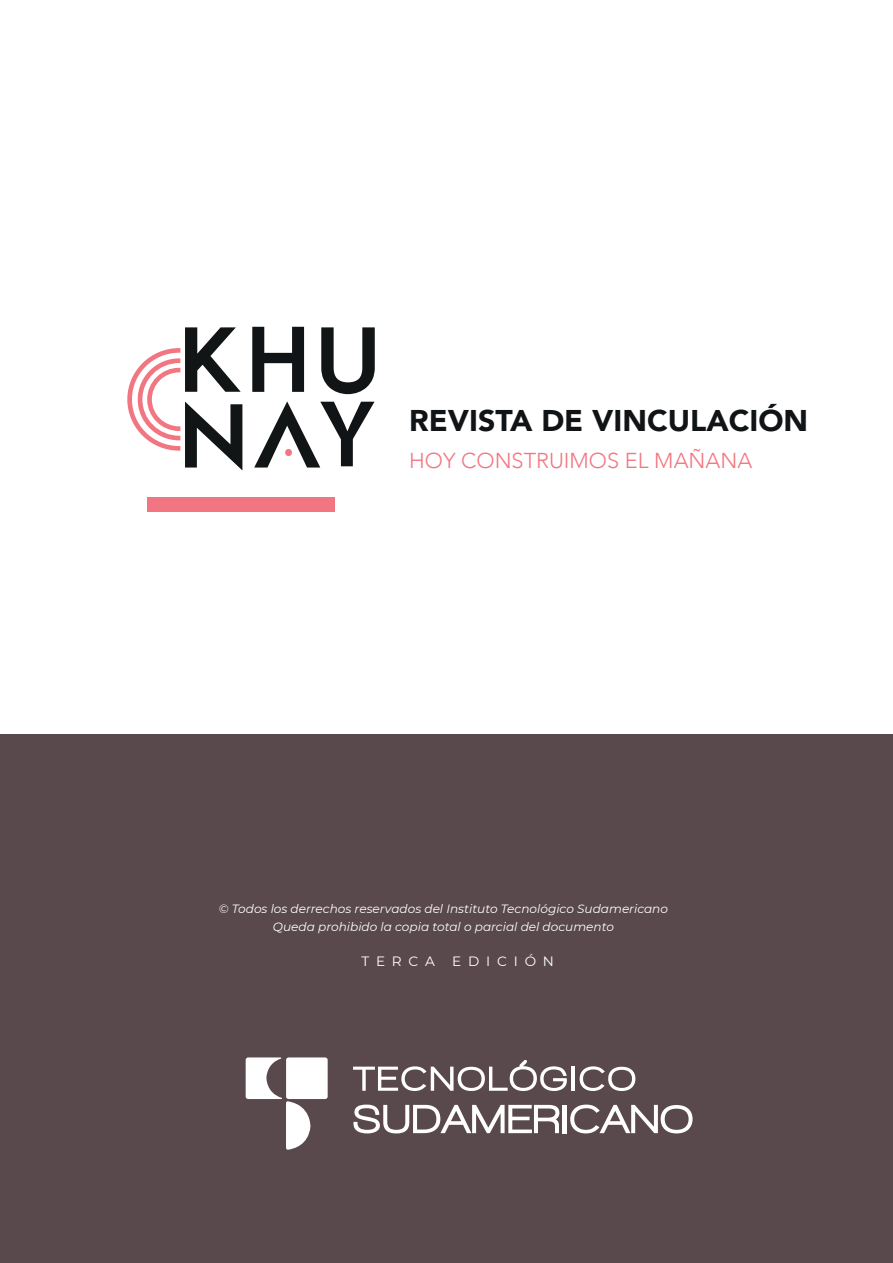
<style>
.page{position:relative;width:893px;height:1263px;background:#fff}
.page>*{position:absolute;margin:0;border:0;box-sizing:border-box;transform-origin:0 0}
.t1{font:900 30px "Avenir";color:#111416}
.t2{font:300 21.6px "Avenir";color:#f27681}
.t3{font:13.5px "Montserrat";letter-spacing:.5em;color:#fff}
.t4{font:italic 12px/18px "Montserrat";color:#fff;text-align:center}
</style>
<div class="page">
<div style="left:0;top:734px;width:893px;height:529px;background:#59484c"></div>
<div style="left:148px;top:497px;width:187px;height:14px;background:#f27681"></div>
<svg style="left:252px;top:327px;width:52px;height:65px"></svg>
<svg style="left:321px;top:327px;width:54px;height:67px"></svg>
<svg style="left:127px;top:327px;width:115px;height:143px"></svg>
<svg style="left:254px;top:401px;width:120px;height:66px"></svg>
<svg style="left:353px;top:1060px;width:214px;height:31px"></svg>
<hr style="left:571px;top:1067px;width:4px;height:24px;background:#fff">
<svg style="left:580px;top:1066px;width:55px;height:25px"></svg>
<svg style="left:353px;top:1104px;width:206px;height:29px"></svg>
<hr style="left:563px;top:1105px;width:4px;height:28px;background:#fff">
<svg style="left:570px;top:1104px;width:123px;height:29px"></svg>
<div style="left:286px;top:1057px;width:42px;height:42px;background:#fff;border-radius:3px"></div>
<svg style="left:246px;top:1057px;width:65px;height:93px"></svg>
<h1 class="t1" style="left:409px;top:395px;width:401px">REVISTA DE VINCULACIÓN</h1>
<h2 class="t2" style="left:409px;top:447px;width:344px">HOY CONSTRUIMOS EL MAÑANA</h2>
<p class="t4" style="left:219px;top:900px;width:451px">© Todos los derrechos reservados del Instituto Tecnológico Sudamericano<br>Queda prohibido la copia total o parcial del documento</p>
<p class="t3" style="left:361px;top:951px;width:75px">TERCA</p>
<p class="t3" style="left:452px;top:951px;width:103px">EDICIÓN</p>
</div>
